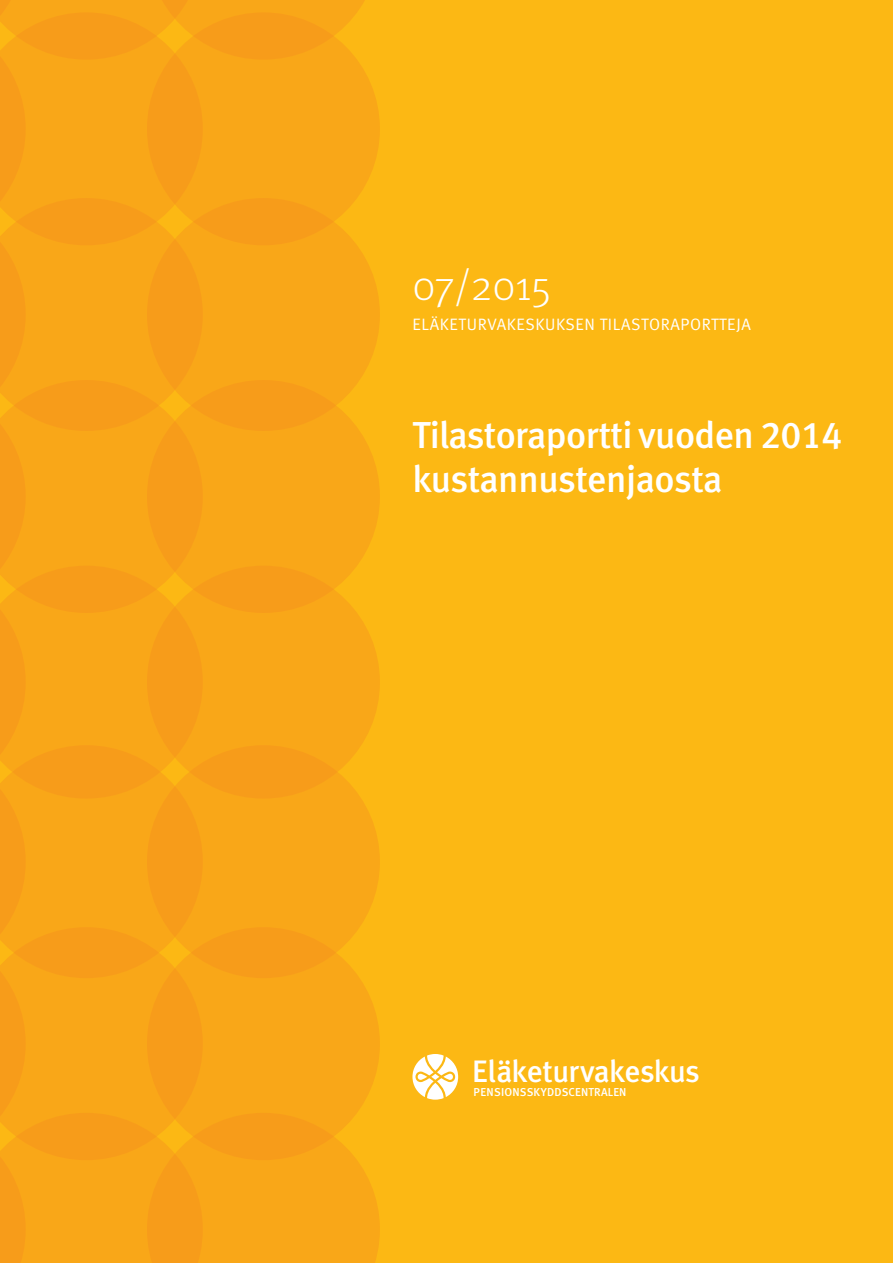
<style>
.page{position:relative;width:893px;height:1263px;background:#fcb814}
.page>*{position:absolute;margin:0;border:0;box-sizing:border-box;transform-origin:0 0}
.Leipä_sisennetty{font:300 42px "Meta OT";color:#fff}
.Esilehden_otsikko{font:37.5px/43.5px "Meta Medium LF";letter-spacing:-.015em;color:#fff}
.t1{font:31.05px "Meta Medium LF";letter-spacing:-.02em;color:#fff}
.Leipä_sisennetty-2{font:16.5px "Meta Normal LF";letter-spacing:.04em;color:#fff}
.t2{font:11.55px "Meta Medium LF";letter-spacing:.03em;color:#fff}
</style>
<div class="page">
<svg style="left:0;top:0;width:380px;height:1263px"></svg>
<svg style="left:412px;top:1054px;width:46px;height:46px"></svg>
<p class="Leipä_sisennetty" style="left:412px;top:261px;width:140px">07/2015</p>
<p class="Leipä_sisennetty-2" style="left:412px;top:315px;width:340px">ELÄKETURVAKESKUKSEN TILASTORAPORTTEJA</p>
<p class="Esilehden_otsikko" style="left:412px;top:413px;width:432px">Tilastoraportti vuoden 2014 kustannustenjaosta</p>
<p class="t1" style="left:472px;top:1053px;width:229px">Eläketurvakeskus</p>
<p class="t2" style="left:474px;top:1085px;width:154px">PENSIONSSKYDDSCENTRALEN</p>
</div>
